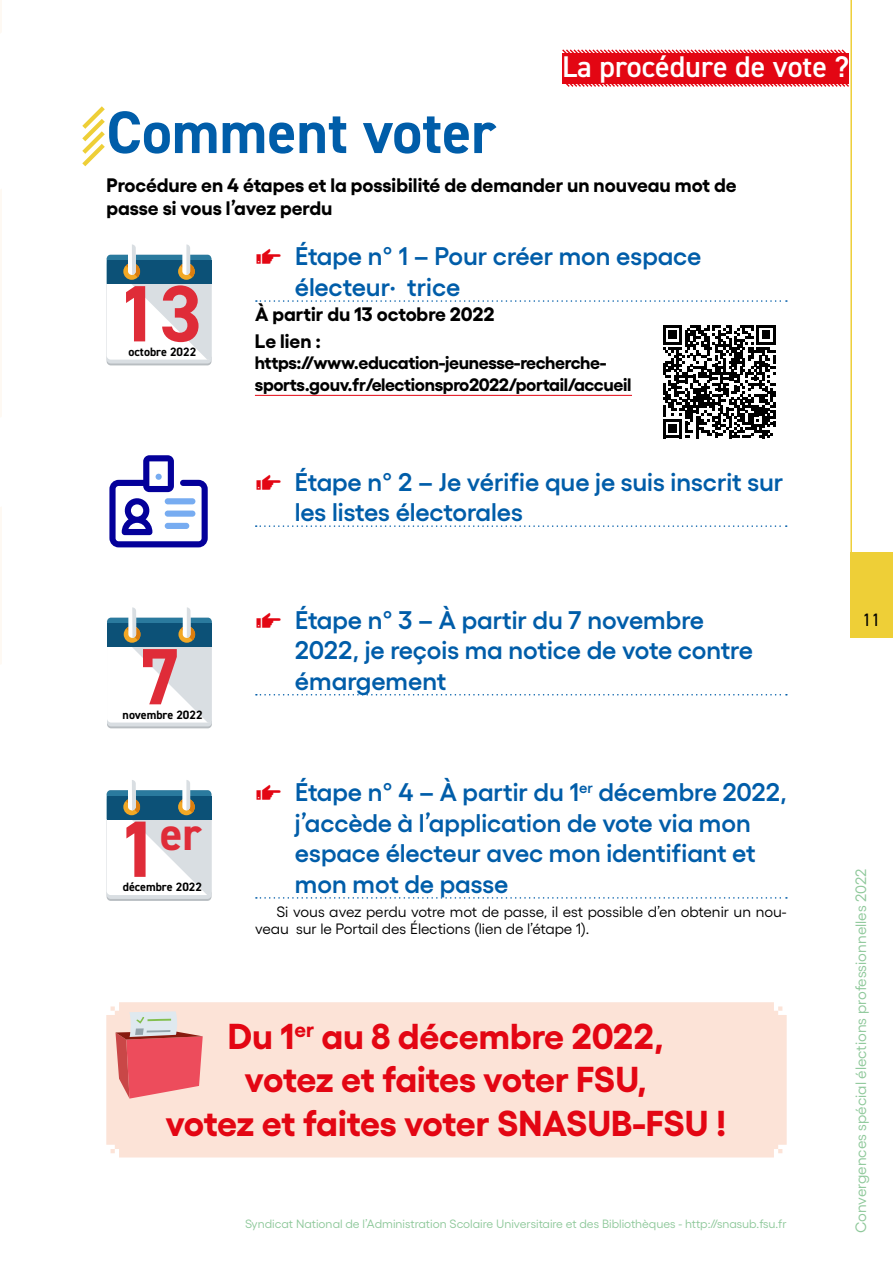
<style>
.page{position:relative;width:893px;height:1263px;background:#fff}
.page>*{position:absolute;margin:0;border:0;box-sizing:border-box;transform-origin:0 0}
.t1{font:700 80.1px "DIN2014";color:#df2c38}
.t2{font:700 60px "DIN2014";color:#005da9}
.t3{font:700 46.65px "DIN2014";color:#df2c38}
.t4{font:700 36px/43.2px "Gellix";letter-spacing:-.01em;color:#e30613;text-align:center}
.t5{font:600 30px "DIN2014";color:#fff}
.t6{font:600 25.5px/30.6px "Gellix";color:#005da9}
.t7{font:700 19.5px/23.4px "Gellix";color:#000}
.t8{font:700 18px/21.6px "Gellix";letter-spacing:-.02em;color:#000}
.t9{font:18px "DIN2014";color:#000}
.t10{font:15px/17.2px "Gellix";color:#000}
.t11{font:15px "Gellix";color:#8ec89a}
.t12{font:700 12.15px "DIN2014";color:#000}
.t13{font:12px "Gellix";color:#8ec89a}
.s1{font-family:"DIN2014";color:#e30613}
.s2{font-size:80.1px}
</style>
<div class="page">
<div style="left:850px;top:553px;width:43px;height:85px;background:#eecf37"></div>
<hr style="left:850px;top:0;width:2px;height:553px;background:#eecf37">
<svg style="left:0;top:0;width:2px;height:664px"></svg>
<div style="left:562px;top:53px;width:287px;height:30px;background:#e30613"></div>
<svg style="left:562px;top:83px;width:287px;height:4px"></svg>
<svg style="left:562px;top:49px;width:284px;height:4px"></svg>
<svg style="left:82px;top:106px;width:23px;height:61px"></svg>
<svg style="left:256px;top:300px;width:531px;height:2px"></svg>
<svg style="left:256px;top:525px;width:531px;height:2px"></svg>
<svg style="left:663px;top:325px;width:113px;height:113px"></svg>
<hr style="left:255px;top:395px;width:377px;height:1px;background:#e30613">
<svg style="left:256px;top:694px;width:531px;height:1px"></svg>
<svg style="left:256px;top:897px;width:531px;height:2px"></svg>
<div style="left:106px;top:1002px;width:681px;height:155px;background:#fce3d7"></div>
<svg style="left:115px;top:1011px;width:88px;height:87px;background:#e68388"></svg>
<div style="left:107px;top:259px;width:104px;height:104px;background:#d9dee2;border-radius:4px"></div>
<svg style="left:106px;top:244px;width:105px;height:116px"></svg>
<div style="left:107px;top:621px;width:105px;height:105px;background:#d9dee2;border-radius:4px"></div>
<svg style="left:107px;top:607px;width:105px;height:116px"></svg>
<div style="left:107px;top:794px;width:104px;height:105px;background:#d9dee2;border-radius:4px"></div>
<svg style="left:106px;top:780px;width:105px;height:115px"></svg>
<svg style="left:109px;top:455px;width:99px;height:92px"></svg>
<p class="t5" style="left:562px;top:46px;width:288px">La procédure de vote ?</p>
<h2 class="t2" style="left:106px;top:92px;width:391px">Comment voter</h2>
<p class="t7" style="left:106px;top:171px;width:632px">Procédure en 4 étapes et la possibilité de demander un nouveau mot de passe si vous l’avez perdu</p>
<p class="t6" style="left:295px;top:238px;width:408px;text-indent:-40px"><span class="s1">☞</span> Étape n° 1 – Pour créer mon espace électeur· trice</p>
<h1 class="t1" style="left:116px;top:260px;width:88px">13</h1>
<p class="t12" style="left:129px;top:344px;width:69px">octobre 2022</p>
<p class="t7" style="left:255px;top:299px;width:241px;line-height:26.4px">À partir du 13 octobre 2022<br>Le lien :</p>
<p class="t8" style="left:255px;top:350px;width:378px">https://www.education-jeunesse-recherche&shy;sports.gouv.fr/electionspro2022/portail/accueil</p>
<h1 class="t1" style="left:138px;top:623px;width:45px">7</h1>
<p class="t12" style="left:123px;top:706px;width:81px">novembre 2022</p>
<h3 class="t3" style="left:116px;top:803px;width:87px"><span class="s2">1</span>er</h3>
<p class="t12" style="left:123px;top:879px;width:81px">décembre 2022</p>
<p class="t6" style="left:295px;top:464px;width:490px;text-indent:-40px"><span class="s1">☞</span> Étape n° 2 – Je vérifie que je suis inscrit sur les listes électorales</p>
<p class="t6" style="left:295px;top:602px;width:460px;text-indent:-40px"><span class="s1">☞</span> Étape n° 3 – À partir du 7 novembre<br>2022, je reçois ma notice de vote contre émargement</p>
<p class="t6" style="left:295px;top:774px;width:493px;text-indent:-40px"><span class="s1">☞</span> Étape n° 4 – À partir du 1<sup>er</sup> décembre 2022, j’accède à l’application de vote via mon espace électeur avec mon identifiant et mon mot de passe</p>
<p class="t10" style="left:255px;top:902px;width:533px;text-indent:21px">Si vous avez perdu votre mot de passe, il est possible d’en obtenir un nou&shy;veau sur le Portail des Élections (lien de l’étape 1).</p>
<h3 class="t4" style="left:165px;top:1011px;width:562px">Du 1<sup>er</sup> au 8 décembre 2022,<br>votez et faites voter FSU,<br>votez et faites voter SNASUB-FSU !</h3>
<p class="t13" style="left:245px;top:1214px;width:543px">Syndicat National de l’Administration Scolaire Universitaire et des Bibliothèques - http://snasub.fsu.fr</p>
<p class="t9" style="left:863px;top:609px;width:19px">11</p>
<p class="t11" style="left:849px;top:1233px;width:366px;rotate:-90deg">Convergences spécial élections professionnelles 2022</p>
</div>
